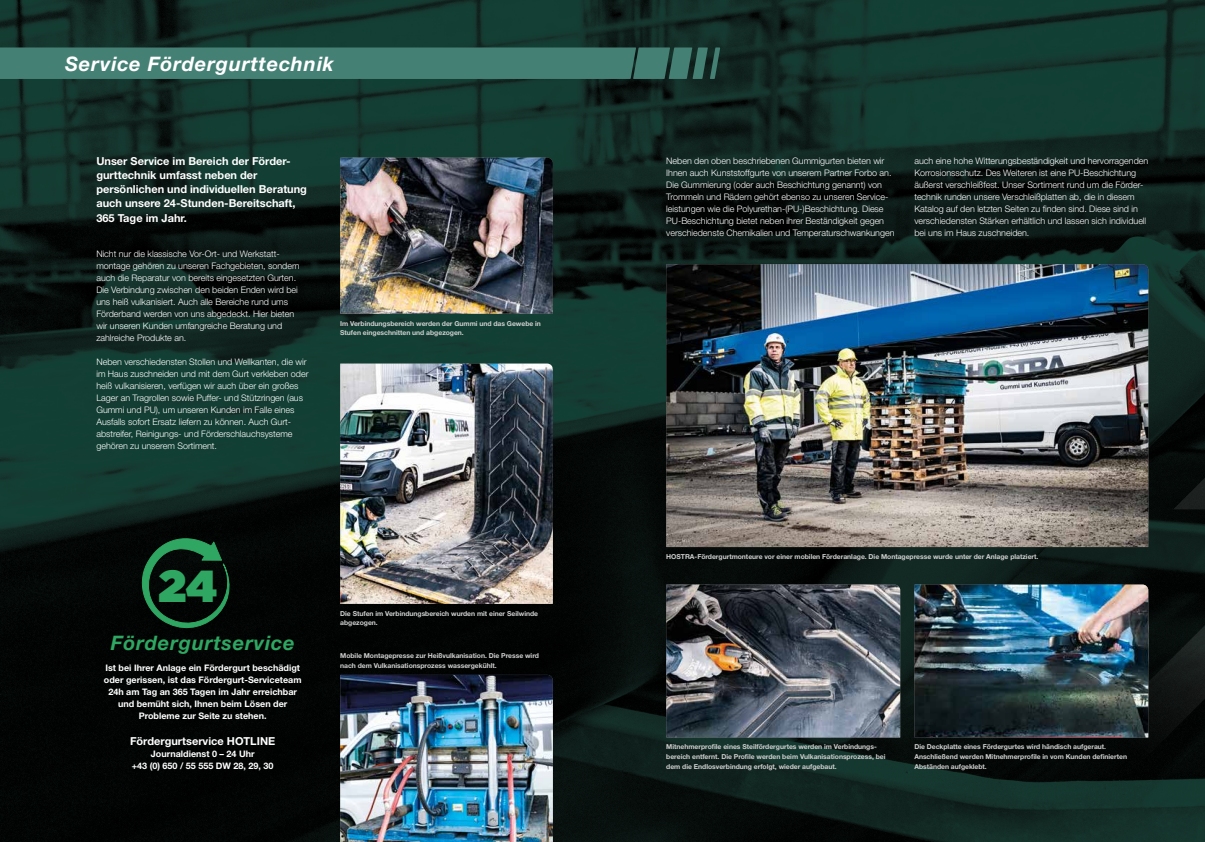
<style>
.page{position:relative;width:1205px;height:842px;background:#fff}
.page>*{position:absolute;margin:0;border:0;box-sizing:border-box;transform-origin:0 0}
.t1{font:44.7px "Gotham Ultra";color:#2fa762}
.t2{font:italic 700 20px "Helvetica Neue LT Std";letter-spacing:.04em;color:#fff}
.t3{font:italic 700 20px "Helvetica Neue LT Std";letter-spacing:.04em;color:#2fa762}
.t4{font:700 11px/14px "Helvetica Neue LT Std";color:#fff}
.t5{font:300 9px/12px "Helvetica Neue LT Std";letter-spacing:-.005em;color:#fff}
.t6{font:700 9px/12px "Helvetica Neue LT Std";color:#fff;text-align:center}
.t7{font:700 6.8px/9.6px "Helvetica Neue LT Std";letter-spacing:-.005em;color:#d0d0d0}
</style>
<div class="page">
<img style="left:0;top:0;width:1205px;height:842px">
<img style="left:666px;top:585px;width:234px;height:152px">
<svg style="left:914px;top:457px;width:291px;height:316px;background:#0b1311"></svg>
<img style="left:914px;top:585px;width:234px;height:152px">
<div style="left:0;top:47px;width:720px;height:32px;background:#448074"></div>
<img style="left:666px;top:264px;width:482px;height:283px">
<img style="left:340px;top:158px;width:213px;height:156px">
<img style="left:340px;top:364px;width:213px;height:240px">
<svg style="left:136px;top:533px;width:109px;height:111px;background:#091d12"></svg>
<img style="left:340px;top:675px;width:213px;height:167px">
<h2 class="t2" style="left:65px;top:51px;width:270px">Service Fördergurttechnik</h2>
<p class="t4" style="left:96px;top:154px;width:212px">Unser Service im Bereich der Förder&shy;gurttechnik umfasst neben der persönlichen und individuellen Beratung auch unsere 24-Stunden-Bereitschaft, 365 Tage im Jahr.</p>
<p class="t5" style="left:96px;top:248px;width:205px">Nicht nur die klassische Vor-Ort- und Werkstatt&shy;montage gehören zu unseren Fachgebieten, sondern auch die Reparatur von bereits eingesetzten Gurten.<br>Die Verbindung zwischen den beiden Enden wird bei uns heiß vulkanisiert. Auch alle Bereiche rund ums Förderband werden von uns abgedeckt. Hier bieten wir unseren Kunden umfangreiche Beratung und zahlreiche Produkte an.</p>
<p class="t5" style="left:96px;top:356px;width:214px">Neben verschiedensten Stollen und Wellkanten, die wir im Haus zuschneiden und mit dem Gurt verkleben oder heiß vulkanisieren, verfügen wir auch über ein großes Lager an Tragrollen sowie Puffer- und Stützringen (aus Gummi und PU), um unseren Kunden im Falle eines Ausfalls sofort Ersatz liefern zu können. Auch Gurt&shy;abstreifer, Reinigungs- und Förderschlauchsysteme gehören zu unserem Sortiment.</p>
<p class="t7" style="left:340px;top:318px;width:202px">Im Verbindungsbereich werden der Gummi und das Gewebe in<br>Stufen eingeschnitten und abgezogen.</p>
<h1 class="t1" style="left:158px;top:560px;width:60px">24</h1>
<h2 class="t3" style="left:111px;top:631px;width:185px">Fördergurtservice</h2>
<p class="t6" style="left:104px;top:661px;width:199px">Ist bei Ihrer Anlage ein Fördergurt beschädigt oder gerissen, ist das Fördergurt-Serviceteam 24h am Tag an 365 Tagen im Jahr erreichbar und bemüht sich, Ihnen beim Lösen der Probleme zur Seite zu stehen.</p>
<p class="t4" style="left:130px;top:734px;width:147px">Fördergurtservice HOTLINE</p>
<p class="t6" style="left:132px;top:747px;width:143px">Journaldienst 0 – 24 Uhr<br>+43 (0) 650 / 55 555 DW 28, 29, 30</p>
<p class="t7" style="left:340px;top:608px;width:199px">Die Stufen im Verbindungsbereich wurden mit einer Seilwinde abgezogen.</p>
<p class="t7" style="left:340px;top:651px;width:200px">Mobile Montagepresse zur Heißvulkanisation. Die Presse wird nach dem Vulkanisationsprozess wassergekühlt.</p>
<p class="t5" style="left:666px;top:155px;width:230px">Neben den oben beschriebenen Gummigurten bieten wir Ihnen auch Kunststoffgurte von unserem Partner Forbo an.<br>Die Gummierung (oder auch Beschichtung genannt) von Trommeln und Rädern gehört ebenso zu unseren Service&shy;leistungen wie die Polyurethan-(PU-)Beschichtung. Diese PU-Beschichtung bietet neben ihrer Beständigkeit gegen verschiedenste Chemikalien und Temperaturschwankungen</p>
<p class="t5" style="left:914px;top:155px;width:235px">auch eine hohe Witterungsbeständigkeit und hervorragenden Korrosionsschutz. Des Weiteren ist eine PU-Beschichtung äußerst verschleißfest. Unser Sortiment rund um die Förder&shy;technik runden unsere Verschleißplatten ab, die in diesem Katalog auf den letzten Seiten zu finden sind. Diese sind in verschiedensten Stärken erhältlich und lassen sich individuell bei uns im Haus zuschneiden.</p>
<p class="t7" style="left:666px;top:551px;width:374px">HOSTRA-Fördergurtmonteure vor einer mobilen Förderanlage. Die Montagepresse wurde unter der Anlage platziert.</p>
<p class="t7" style="left:666px;top:742px;width:221px">Mitnehmerprofile eines Steilfördergurtes werden im Verbindungs&shy;bereich entfernt. Die Profile werden beim Vulkanisationsprozess, bei dem die Endlosverbindung erfolgt, wieder aufgebaut.</p>
<p class="t7" style="left:914px;top:742px;width:214px">Die Deckplatte eines Fördergurtes wird händisch aufgeraut.<br>Anschließend werden Mitnehmerprofile in vom Kunden definierten<br>Abständen aufgeklebt.</p>
</div>
